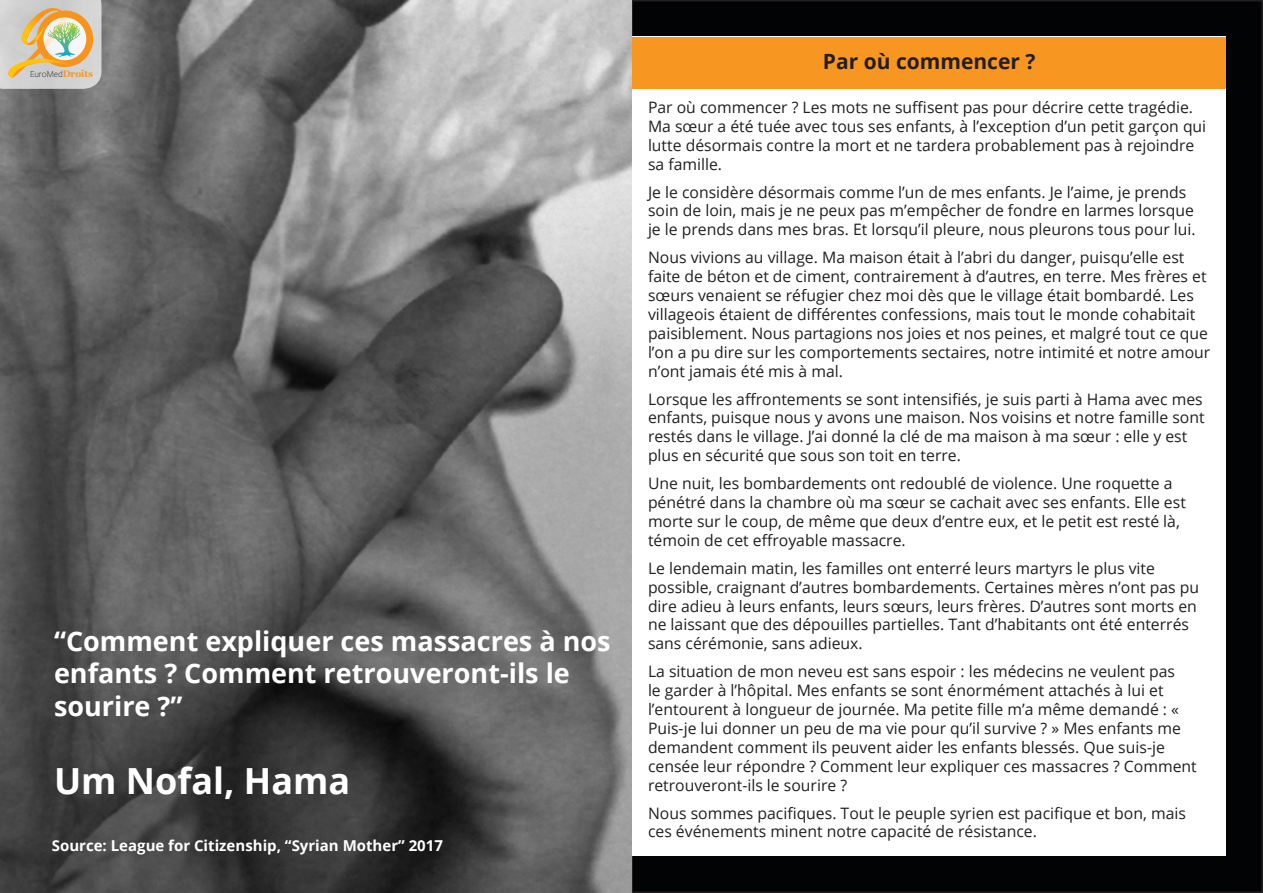
<style>
.page{position:relative;width:1263px;height:893px;background:#fff}
.page>*{position:absolute;margin:0;border:0;box-sizing:border-box;transform-origin:0 0}
.t1{font:700 36px "Open Sans";color:#fff}
.t2{font:700 27px/32.4px "Open Sans";color:#fff}
.t3{font:700 21px "Open Sans";color:#231f20}
.t4{font:15.75px/18.9px "Open Sans";color:#231f20}
.t5{font:700 15px "Open Sans";color:#fff}
.t6{font:300 9.45px "Freight Sans Pro";letter-spacing:-.01em;color:#231f20}
.s1{font-family:"Georgia";font-weight:700;color:#f7941d}
</style>
<div class="page">
<div style="left:632px;top:1px;width:630px;height:891px;background:#020304"></div>
<img style="left:0;top:0;width:631px;height:893px">
<div style="left:632px;top:37px;width:594px;height:819px;background:#fff"></div>
<div style="left:632px;top:37px;width:594px;height:51px;background:#f89622"></div>
<svg style="left:0;top:0;width:101px;height:89px;background:#d7caad"></svg>
<p class="t6" style="left:30px;top:68px;width:65px">EuroMed<span class="s1">Droits</span></p>
<h2 class="t2" style="left:54px;top:624px;width:558px">“Comment expliquer ces massacres à nos enfants ? Comment retrouveront-ils le sourire ?”</h2>
<h1 class="t1" style="left:54px;top:756px;width:298px">Um Nofal, Hama</h1>
<p class="t5" style="left:52px;top:835px;width:393px">Source: League for Citizenship, “Syrian Mother” 2017</p>
<h3 class="t3" style="left:823px;top:47px;width:214px">Par où commencer ?</h3>
<p class="t4" style="left:648px;top:97px;width:560px">Par où commencer ? Les mots ne suffisent pas pour décrire cette tragédie.<br>Ma sœur a été tuée avec tous ses enfants, à l’exception d’un petit garçon qui lutte désormais contre la mort et ne tardera probablement pas à rejoindre sa famille.</p>
<p class="t4" style="left:648px;top:182px;width:549px">Je le considère désormais comme l’un de mes enfants. Je l’aime, je prends soin de loin, mais je ne peux pas m’empêcher de fondre en larmes lorsque je le prends dans mes bras. Et lorsqu’il pleure, nous pleurons tous pour lui.</p>
<p class="t4" style="left:648px;top:248px;width:564px">Nous vivions au village. Ma maison était à l’abri du danger, puisqu’elle est faite de béton et de ciment, contrairement à d’autres, en terre. Mes frères et sœurs venaient se réfugier chez moi dès que le village était bombardé. Les villageois étaient de différentes confessions, mais tout le monde cohabitait paisiblement. Nous partagions nos joies et nos peines, et malgré tout ce que l’on a pu dire sur les comportements sectaires, notre intimité et notre amour n’ont jamais été mis à mal.</p>
<p class="t4" style="left:648px;top:389px;width:558px">Lorsque les affrontements se sont intensifiés, je suis parti à Hama avec mes enfants, puisque nous y avons une maison. Nos voisins et notre famille sont restés dans le village. J’ai donné la clé de ma maison à ma sœur : elle y est plus en sécurité que sous son toit en terre.</p>
<p class="t4" style="left:648px;top:474px;width:539px">Une nuit, les bombardements ont redoublé de violence. Une roquette a pénétré dans la chambre où ma sœur se cachait avec ses enfants. Elle est morte sur le coup, de même que deux d’entre eux, et le petit est resté là, témoin de cet effroyable massacre.</p>
<p class="t4" style="left:648px;top:558px;width:552px">Le lendemain matin, les familles ont enterré leurs martyrs le plus vite possible, craignant d’autres bombardements. Certaines mères n’ont pas pu dire adieu à leurs enfants, leurs sœurs, leurs frères. D’autres sont morts en ne laissant que des dépouilles partielles. Tant d’habitants ont été enterrés sans cérémonie, sans adieux.</p>
<p class="t4" style="left:648px;top:662px;width:550px">La situation de mon neveu est sans espoir : les médecins ne veulent pas<br>le garder à l’hôpital. Mes enfants se sont énormément attachés à lui et l’entourent à longueur de journée. Ma petite fille m’a même demandé : « Puis-je lui donner un peu de ma vie pour qu’il survive ? » Mes enfants me demandent comment ils peuvent aider les enfants blessés. Que suis-je censée leur répondre ? Comment leur expliquer ces massacres ? Comment retrouveront-ils le sourire ?</p>
<p class="t4" style="left:648px;top:803px;width:539px">Nous sommes pacifiques. Tout le peuple syrien est pacifique et bon, mais ces événements minent notre capacité de résistance.</p>
</div>
